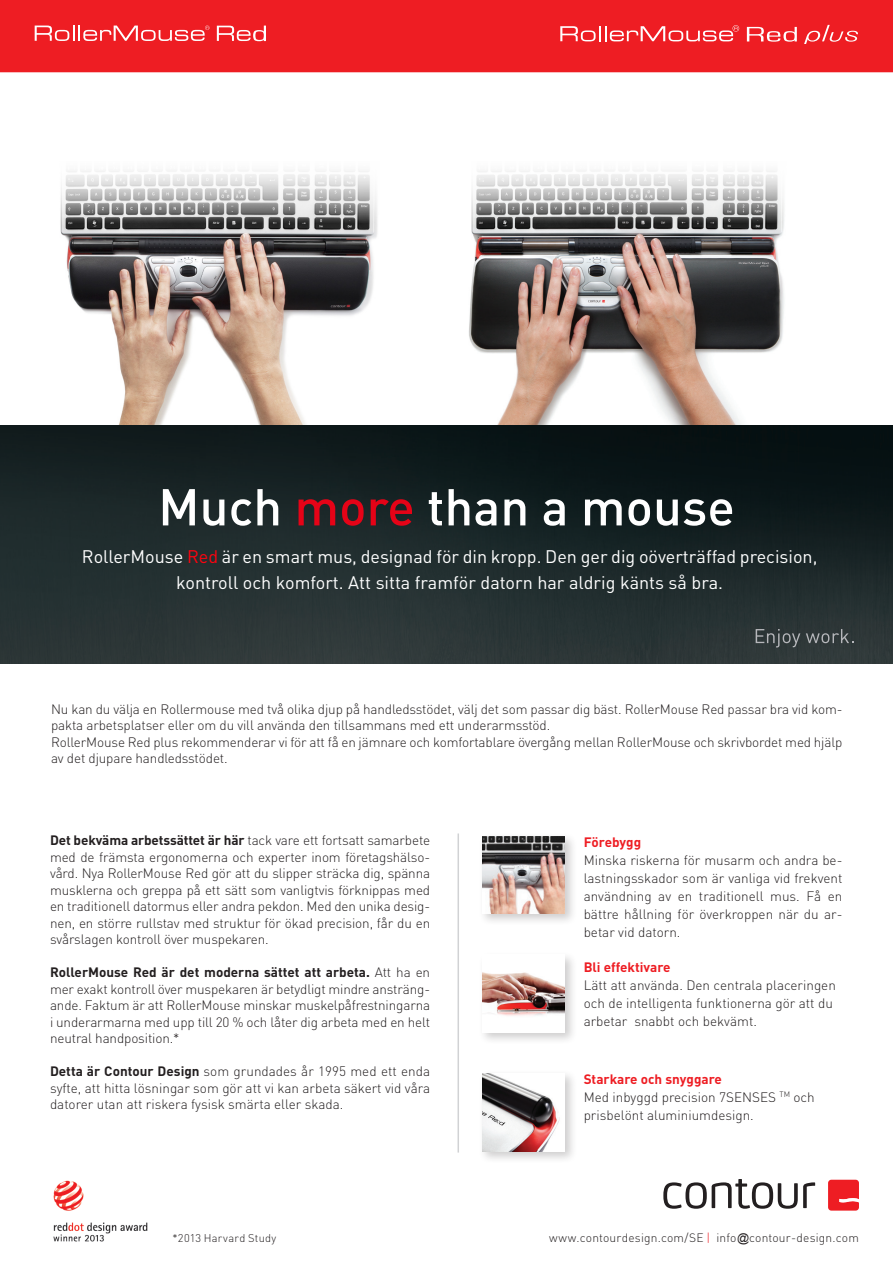
<style>
.page{position:relative;width:893px;height:1263px;background:#fff}
.page>*{position:absolute;margin:0;border:0;box-sizing:border-box;transform-origin:0 0}
.t1{font:500 51px "DIN";color:#fff}
.t2{font:18px/25.5px "DIN";color:#fff;text-align:center}
.t3{font:300 13.5px/16.5px "DIN";letter-spacing:-.01em;color:#231f20}
.t4{font:700 13.5px "DIN";color:#ee1d23}
.t5{font:300 12px "DIN";letter-spacing:.015em;color:#231f20}
.t6{font:300 11.1px "DIN";letter-spacing:.02em;color:#231f20}
.s1{color:#e50317}
.s2{color:#ff030f}
.s3{font-weight:700}
.s4{color:#ee1d23}
.s5{font-family:"Arial";font-weight:400}
</style>
<div class="page">
<img style="left:60px;top:222px;width:318px;height:203px">
<img style="left:469px;top:222px;width:315px;height:203px">
<svg style="left:60px;top:171px;width:724px;height:51px"></svg>
<div style="left:0;top:0;width:893px;height:72px;background:#ee1d23"></div>
<svg style="left:35px;top:26px;width:175px;height:15px;background:#f25a5e"></svg>
<svg style="left:217px;top:26px;width:49px;height:15px"></svg>
<svg style="left:803px;top:25px;width:55px;height:19px"></svg>
<svg style="left:560px;top:25px;width:179px;height:16px;background:#f25559"></svg>
<svg style="left:747px;top:27px;width:50px;height:15px"></svg>
<img style="left:0;top:425px;width:893px;height:238px">
<svg style="left:756px;top:629px;width:44px;height:18px"></svg>
<svg style="left:806px;top:629px;width:47px;height:14px"></svg>
<div style="left:478px;top:951px;width:100px;height:94px;background:#231f20;opacity:.22"></div>
<img style="left:482px;top:955px;width:83px;height:78px">
<div style="left:478px;top:832px;width:100px;height:94px;background:#231f20;opacity:.22"></div>
<img style="left:482px;top:836px;width:83px;height:78px">
<div style="left:478px;top:1069px;width:100px;height:95px;background:#231f20;opacity:.22"></div>
<img style="left:482px;top:1073px;width:83px;height:78px">
<hr style="left:458px;top:833px;width:1px;height:319px;background:#d1d2d4">
<img style="left:53px;top:1180px;width:95px;height:62px">
<svg style="left:663px;top:1179px;width:152px;height:30px"></svg>
<svg style="left:828px;top:1180px;width:31px;height:30px"></svg>
<p class="t1" style="left:158px;top:474px;width:578px">Much <span class="s1">more</span> than a mouse</p>
<p class="t2" style="left:82px;top:543px;width:737px">RollerMouse <span class="s2">Red</span> är en smart mus, designad för din kropp. Den ger dig oöverträffad precision, kontroll och komfort. Att sitta framför datorn har aldrig känts så bra.</p>
<p class="t3" style="left:51px;top:700px;width:793px">Nu kan du välja en Rollermouse med två olika djup på handledsstödet, välj det som passar dig bäst. RollerMouse Red passar bra vid kom&shy;pakta arbetsplatser eller om du vill använda den tillsammans med ett underarmsstöd.</p>
<p class="t3" style="left:51px;top:733px;width:793px">RollerMouse Red plus rekommenderar vi för att få en jämnare och komfortablare övergång mellan RollerMouse och skrivbordet med hjälp av det djupare handledsstödet.</p>
<p class="t3" style="left:50px;top:832px;width:382px;text-align:justify"><span class="s3">Det bekväma arbetssättet är här</span> tack vare ett fortsatt samarbete med de främsta ergonomerna och experter inom företagshälso&shy;vård. Nya RollerMouse Red gör att du slipper sträcka dig, spänna musklerna och greppa på ett sätt som vanligtvis förknippas med en traditionell datormus eller andra pekdon. Med den unika desig&shy;nen, en större rullstav med struktur för ökad precision, får du en svårslagen kontroll över muspekaren.</p>
<p class="t3" style="left:50px;top:964px;width:382px;text-align:justify"><span class="s3">RollerMouse Red är det moderna sättet att arbeta.</span> Att ha en mer exakt kontroll över muspekaren är betydligt mindre ansträng&shy;ande. Faktum är att RollerMouse minskar muskelpåfrestningarna i underarmarna med upp till 20 % och låter dig arbeta med en helt neutral handposition.*</p>
<p class="t3" style="left:50px;top:1063px;width:382px;text-align:justify"><span class="s3">Detta är Contour Design</span> som grundades år 1995 med ett enda syfte, att hitta lösningar som gör att vi kan arbeta säkert vid våra datorer utan att riskera fysisk smärta eller skada.</p>
<p class="t4" style="left:584px;top:833px;width:59px">Förebygg</p>
<p class="t3" style="left:584px;top:851px;width:260px;line-height:18px;text-align:justify">Minska riskerna för musarm och andra be&shy;lastningsskador som är vanliga vid frekvent användning av en traditionell mus. Få en bättre hållning för överkroppen när du ar&shy;betar vid datorn.</p>
<p class="t4" style="left:584px;top:958px;width:88px">Bli effektivare</p>
<p class="t3" style="left:584px;top:976px;width:254px;line-height:18px">Lätt att använda. Den centrala placeringen och de intelligenta funktionerna gör att du arbetar snabbt och bekvämt.</p>
<p class="t4" style="left:584px;top:1070px;width:140px">Starkare och snyggare</p>
<p class="t3" style="left:584px;top:1088px;width:233px;line-height:18px">Med inbyggd precision 7SENSES <sup>TM</sup> och prisbelönt aluminiumdesign.</p>
<p class="t6" style="left:172px;top:1231px;width:105px">*2013 Harvard Study</p>
<p class="t5" style="left:549px;top:1230px;width:311px">www.contourdesign.com/SE <span class="s4">|</span> info<span class="s5">@</span>contour-design.com</p>
</div>
